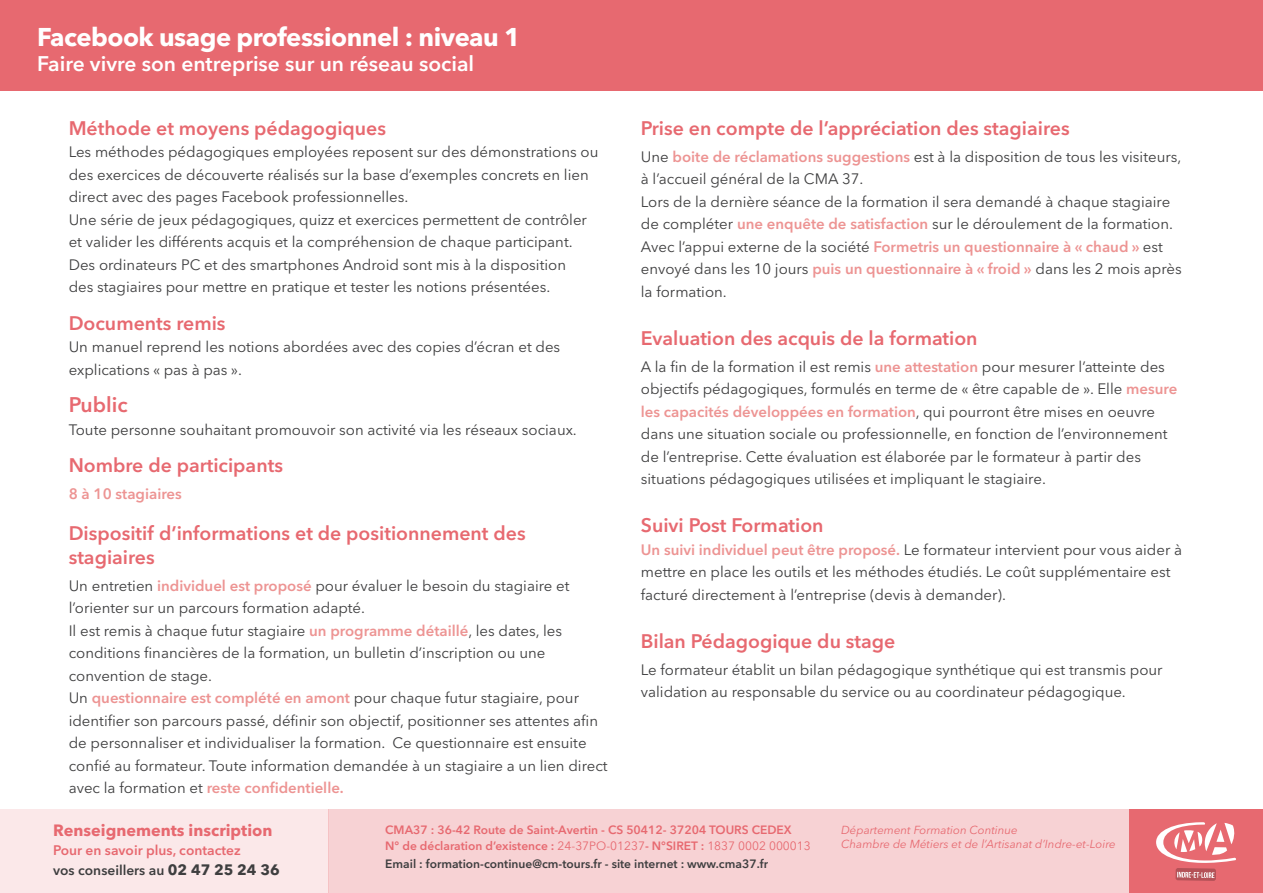
<style>
.page{position:relative;width:1263px;height:893px;background:#fff}
.page>*{position:absolute;margin:0;border:0;box-sizing:border-box;transform-origin:0 0}
.t1{font:700 25.5px "Avenir Next LT Pro";letter-spacing:-.02em;color:#fff}
.t2{font:600 21px "Avenir Next LT Pro";color:#fff}
.t3{font:600 21px "Avenir Next LT Pro";color:#e76970}
.t4{font:600 19.5px/24px "Avenir Next LT Pro";color:#e76970}
.t5{font:700 16.2px "Avenir Next LT Pro";color:#e76970}
.t6{font:15px/22.5px "Avenir Next LT Pro";color:#3e3e3f}
.t7{font:600 15px "Avenir Next LT Pro";color:#ed9493}
.t8{font:600 13.8px/19.5px "Avenir Next LT Pro";color:#e76970}
.t9{font:600 12px/16.5px "Avenir Next LT Pro";color:#e76970}
.t10{font:600 12px "Avenir Next LT Pro";color:#3e3e3f}
.t11{font:italic 11.55px/14px "Avenir Next LT Pro";color:#e76970}
.s1{font-weight:600;color:#ed9493}
.s2{font-weight:600;color:#ee9393}
.s3{color:#3e3e3f}
.s4{font-weight:700;font-size:15px;color:#3e3e3f}
.s5{font-weight:400}
</style>
<div class="page">
<div style="left:0;top:809px;width:328px;height:84px;background:#fbe8e9"></div>
<div style="left:328px;top:809px;width:935px;height:84px;background:#f7d2d4"></div>
<div style="left:1129px;top:809px;width:134px;height:84px;background:#e76970"></div>
<svg style="left:1156px;top:822px;width:80px;height:59px"></svg>
<hr style="left:1262px;top:0;width:1px;height:113px;background:#e76970">
<div style="left:0;top:0;width:1263px;height:91px;background:#e76970"></div>
<h1 class="t1" style="left:37px;top:21px;width:485px">Facebook usage professionnel : niveau 1</h1>
<h2 class="t2" style="left:37px;top:51px;width:438px">Faire vivre son entreprise sur un réseau social</h2>
<h3 class="t4" style="left:69px;top:116px;width:319px">Méthode et moyens pédagogiques</h3>
<p class="t6" style="left:69px;top:141px;width:531px">Les méthodes pédagogiques employées reposent sur des démonstrations ou des exercices de découverte réalisés sur la base d’exemples concrets en lien direct avec des pages Facebook professionnelles.<br>Une série de jeux pédagogiques, quizz et exercices permettent de contrôler et valider les différents acquis et la compréhension de chaque participant.<br>Des ordinateurs PC et des smartphones Android sont mis à la disposition<br>des stagiaires pour mettre en pratique et tester les notions présentées.</p>
<h3 class="t4" style="left:69px;top:311px;width:158px">Documents remis</h3>
<p class="t6" style="left:69px;top:336px;width:493px">Un manuel reprend les notions abordées avec des copies d’écran et des explications « pas à pas ».</p>
<h2 class="t3" style="left:69px;top:392px;width:60px">Public</h2>
<p class="t6" style="left:69px;top:418px;width:510px">Toute personne souhaitant promouvoir son activité via les réseaux sociaux.</p>
<h3 class="t4" style="left:69px;top:453px;width:216px">Nombre de participants</h3>
<p class="t7" style="left:69px;top:485px;width:115px">8 à 10 stagiaires</p>
<h3 class="t4" style="left:69px;top:521px;width:458px">Dispositif d’informations et de positionnement des stagiaires</h3>
<p class="t6" style="left:69px;top:574px;width:540px">Un entretien <span class="s1">individuel est proposé</span> pour évaluer le besoin du stagiaire et l’orienter sur un parcours formation adapté.<br>Il est remis à chaque futur stagiaire <span class="s1">un programme détaillé</span>, les dates, les conditions financières de la formation, un bulletin d’inscription ou une convention de stage.<br>Un <span class="s1">questionnaire est complété en amont</span> pour chaque futur stagiaire, pour identifier son parcours passé, définir son objectif, positionner ses attentes afin de personnaliser et individualiser la formation. Ce questionnaire est ensuite confié au formateur. Toute information demandée à un stagiaire a un lien direct avec la formation et <span class="s1">reste confidentielle.</span></p>
<h3 class="t4" style="left:641px;top:116px;width:430px">Prise en compte de l’appréciation des stagiaires</h3>
<p class="t6" style="left:641px;top:145px;width:542px">Une <span class="s1">boite de réclamations suggestions</span> est à la disposition de tous les visiteurs, à l’accueil général de la CMA 37.<br>Lors de la dernière séance de la formation il sera demandé à chaque stagiaire de compléter <span class="s1">une enquête de satisfaction</span> sur le déroulement de la formation.<br>Avec l’appui externe de la société <span class="s2">F</span><span class="s1">ormetris un questionnaire à « chaud »</span> est envoyé dans les 10 jours <span class="s1">puis un questionnaire à « froid »</span> dans les 2 mois après la formation.</p>
<h3 class="t4" style="left:641px;top:326px;width:338px">Evaluation des acquis de la formation</h3>
<p class="t6" style="left:641px;top:355px;width:538px">A la fin de la formation il est remis <span class="s1">une attestation</span> pour mesurer l’atteinte des objectifs pédagogiques, formulés en terme de « être capable de ». Elle <span class="s1">mesure les capacités développées en formation</span>, qui pourront être mises en oeuvre dans une situation sociale ou professionnelle, en fonction de l’environnement de l’entreprise. Cette évaluation est élaborée par le formateur à partir des situations pédagogiques utilisées et impliquant le stagiaire.</p>
<h3 class="t4" style="left:641px;top:513px;width:184px">Suivi Post Formation</h3>
<p class="t6" style="left:641px;top:538px;width:543px"><span class="s1">Un suivi individuel peut être proposé.</span> Le formateur intervient pour vous aider à mettre en place les outils et les méthodes étudiés. Le coût supplémentaire est facturé directement à l’entreprise (devis à demander).</p>
<h3 class="t4" style="left:641px;top:629px;width:256px">Bilan Pédagogique du stage</h3>
<p class="t6" style="left:641px;top:658px;width:523px">Le formateur établit un bilan pédagogique synthétique qui est transmis pour validation au responsable du service ou au coordinateur pédagogique.</p>
<p class="t5" style="left:53px;top:820px;width:221px">Renseignements inscription</p>
<p class="t8" style="left:53px;top:841px;width:228px">Pour en savoir plus, contactez<br><span class="s3">vos conseillers au</span> <span class="s4">02 47 25 24 36</span></p>
<p class="t9" style="left:385px;top:821px;width:427px">CMA37 : 36-42 Route de Saint-Avertin - CS 50412- 37204 TOURS CEDEX<br>N° de déclaration d’existence : <span class="s5">24-37PO-01237</span>- N°SIRET : <span class="s5">1837 0002 000013</span></p>
<p class="t10" style="left:385px;top:857px;width:384px">Email : formation-continue@cm-tours.fr - site internet : www.cma37.fr</p>
<p class="t11" style="left:841px;top:823px;width:276px">Département Formation Continue<br>Chambre de Métiers et de l’Artisanat d’Indre-et-Loire</p>
</div>
